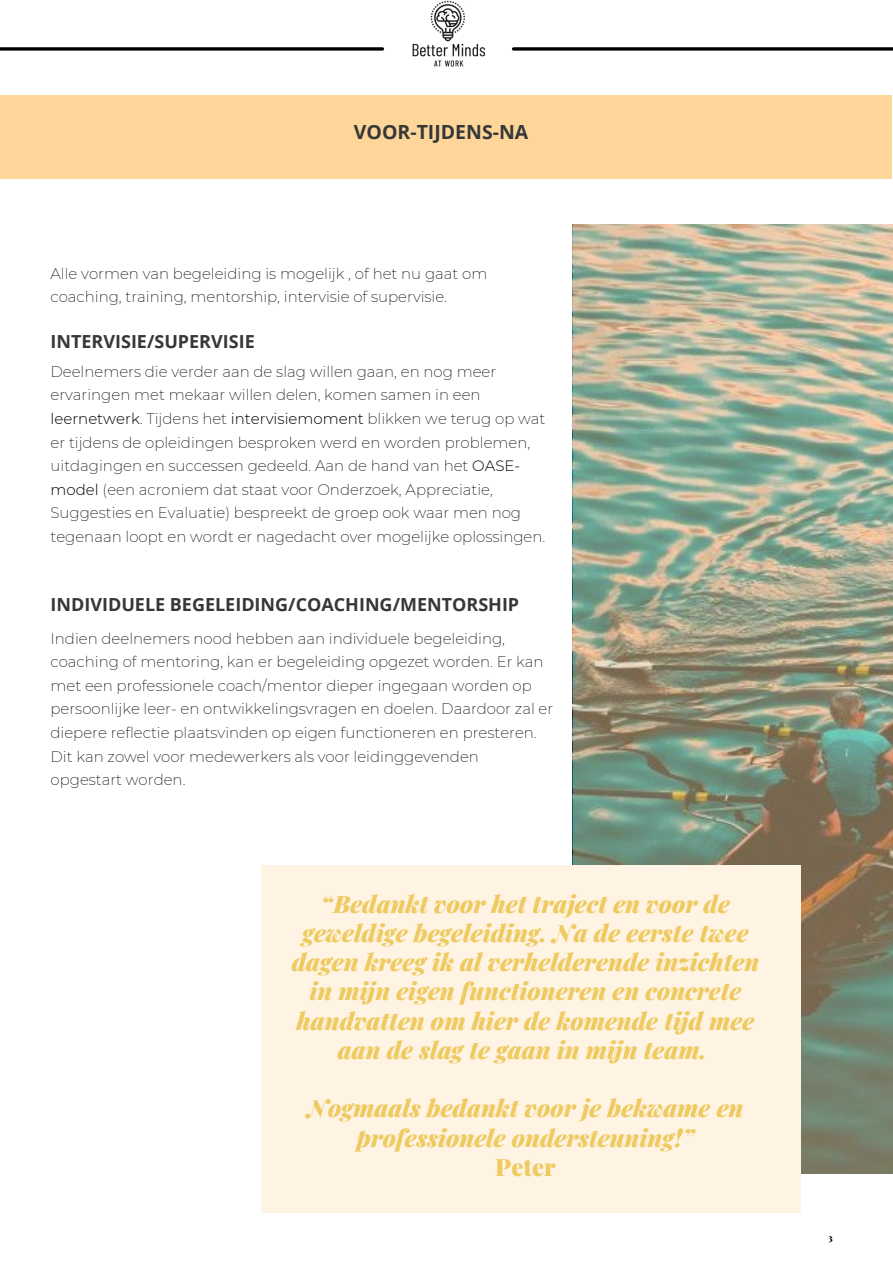
<style>
.page{position:relative;width:893px;height:1264px;background:#fff}
.page>*{position:absolute;margin:0;border:0;box-sizing:border-box;transform-origin:0 0}
.t1{font:italic 900 24px/29.2px "Playfair Display";color:#eeca60;text-align:center}
.t2{font:900 24px "Playfair Display";color:#eeca60}
.t3{font:700 19.5px "Open Sans";color:#353837}
.t4{font:700 18px "Open Sans";color:#353837}
.t5{font:200 15px/23.5px "Montserrat";color:#000}
.t6{font:900 9px "Playfair Display";color:#000}
.s1{font-weight:300}
</style>
<div class="page">
<div style="left:0;top:95px;width:891px;height:84px;background:#ffd699"></div>
<img style="left:413px;top:0;width:73px;height:66px">
<svg style="left:0;top:47px;width:382px;height:4px;background:#272727"></svg>
<svg style="left:513px;top:47px;width:379px;height:4px;background:#272727"></svg>
<img style="left:572px;top:224px;width:320px;height:949px">
<div style="left:261px;top:865px;width:540px;height:347px;background:#fff4e3"></div>
<h2 class="t3" style="left:354px;top:119px;width:176px">VOOR-TIJDENS-NA</h2>
<p class="t5" style="left:51px;top:262px;width:438px">Alle vormen van begeleiding is mogelijk , of het nu gaat om coaching, training, mentorship, intervisie of supervisie.</p>
<p class="t4" style="left:51px;top:329px;width:206px">INTERVISIE/SUPERVISIE</p>
<p class="t5" style="left:51px;top:359px;width:496px">Deelnemers die verder aan de slag willen gaan, en nog meer ervaringen met mekaar willen delen, komen samen in een <span class="s1">leernetwerk</span>. Tijdens het <span class="s1">intervisiemoment</span> blikken we terug op wat er tijdens de opleidingen besproken werd en worden problemen, uitdagingen en successen gedeeld. Aan de hand van het <span class="s1">OASE&shy;model</span> (een acroniem dat staat voor Onderzoek, Appreciatie, Suggesties en Evaluatie) bespreekt de groep ook waar men nog tegenaan loopt en wordt er nagedacht over mogelijke oplossingen.</p>
<p class="t4" style="left:51px;top:592px;width:470px">INDIVIDUELE BEGELEIDING/COACHING/MENTORSHIP</p>
<p class="t5" style="left:51px;top:626px;width:504px">Indien deelnemers nood hebben aan individuele begeleiding, coaching of mentoring, kan er begeleiding opgezet worden. Er kan met een professionele coach/mentor dieper ingegaan worden op persoonlijke leer- en ontwikkelingsvragen en doelen. Daardoor zal er diepere reflectie plaatsvinden op eigen functioneren en presteren.<br>Dit kan zowel voor medewerkers als voor leidinggevenden opgestart worden.</p>
<h1 class="t1" style="left:292px;top:888px;width:469px">“Bedankt voor het traject en voor de geweldige begeleiding. Na de eerste twee dagen kreeg ik al verhelderende inzichten in mijn eigen functioneren en concrete handvatten om hier de komende tijd mee aan de slag te gaan in mijn team.</h1>
<h1 class="t1" style="left:307px;top:1092px;width:437px">Nogmaals bedankt voor je bekwame en professionele ondersteuning!”</h1>
<h1 class="t2" style="left:495px;top:1149px;width:62px">Peter</h1>
<p class="t6" style="left:828px;top:1231px;width:6px">3</p>
</div>
